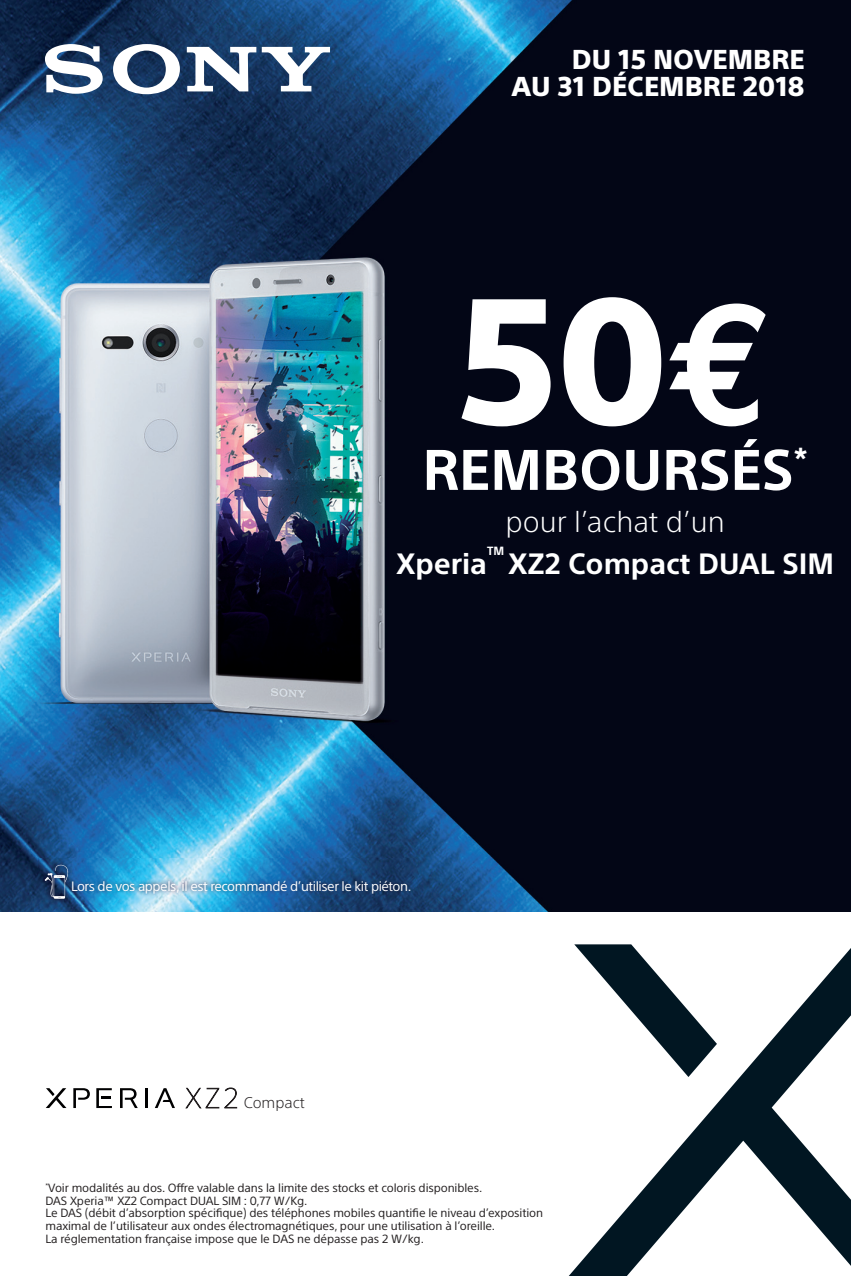
<style>
.page{position:relative;width:851px;height:1276px;background:#fff}
.page>*{position:absolute;margin:0;border:0;box-sizing:border-box;transform-origin:0 0}
.t1{font:800 175px "SST";color:#fff}
.t2{font:700 56px "SST";color:#fff}
.t3{font:700 28.75px "SST";color:#fff}
.t4{font:300 28.75px "SST";color:#fff}
.t5{font:800 26.75px/27.5px "SST";color:#fff;text-align:right}
.t6{font:300 15px "SST";color:#231f20}
.t7{font:13.25px "SST";letter-spacing:-.035em;color:#fff}
.t8{font:11.75px/12.8px "SST";letter-spacing:-.01em;color:#231f20}
.t9{font:700 11.75px "SST";color:#fff}
.s1{font-family:"Euro Mono";font-weight:700}
.s2{font-weight:200;font-size:27.5px}
</style>
<div class="page">
<img style="left:0;top:0;width:850px;height:912px">
<img style="left:38px;top:858px;width:379px;height:47px">
<svg style="left:45px;top:864px;width:24px;height:34px"></svg>
<svg style="left:537px;top:903px;width:313px;height:373px"></svg>
<svg style="left:113px;top:44px;width:67px;height:50px"></svg>
<svg style="left:262px;top:47px;width:68px;height:44px"></svg>
<svg style="left:45px;top:44px;width:58px;height:50px"></svg>
<svg style="left:187px;top:47px;width:69px;height:44px"></svg>
<svg style="left:155px;top:1088px;width:20px;height:20px"></svg>
<svg style="left:120px;top:1088px;width:18px;height:20px"></svg>
<svg style="left:96px;top:1088px;width:16px;height:20px"></svg>
<svg style="left:73px;top:1088px;width:17px;height:20px"></svg>
<svg style="left:46px;top:1088px;width:20px;height:20px"></svg>
<hr style="left:145px;top:1088px;width:3px;height:20px;background:#000001">
<h3 class="t5" style="left:511px;top:46px;width:294px">DU 15 NOVEMBRE<br>AU 31 DÉCEMBRE 2018</h3>
<h1 class="t1" style="left:457px;top:261px;width:318px">50<span class="s1">€</span></h1>
<h2 class="t2" style="left:422px;top:438px;width:387px">REMBOURSÉS<sup>*</sup></h2>
<h3 class="t4" style="left:505px;top:505px;width:221px">pour l’achat d’un</h3>
<h3 class="t3" style="left:396px;top:547px;width:92px">Xperia</h3>
<p class="t9" style="left:487px;top:544px;width:19px">TM</p>
<h3 class="t3" style="left:508px;top:547px;width:327px">XZ2 Compact DUAL SIM</h3>
<p class="t7" style="left:71px;top:881px;width:341px">Lors de vos appels, il est recommandé d’utiliser le kit piéton.</p>
<p class="t6" style="left:186px;top:1094px;width:121px"><span class="s2">XZ2</span> Compact</p>
<p class="t8" style="left:45px;top:1182px;width:499px"><sup>*</sup>Voir modalités au dos. Offre valable dans la limite des stocks et coloris disponibles.<br>DAS Xperia™ XZ2 Compact DUAL SIM : 0,77 W/Kg.<br>Le DAS (débit d’absorption spécifique) des téléphones mobiles quantifie le niveau d’exposition maximal de l’utilisateur aux ondes électromagnétiques, pour une utilisation à l’oreille.<br>La réglementation française impose que le DAS ne dépasse pas 2 W/kg.</p>
</div>
